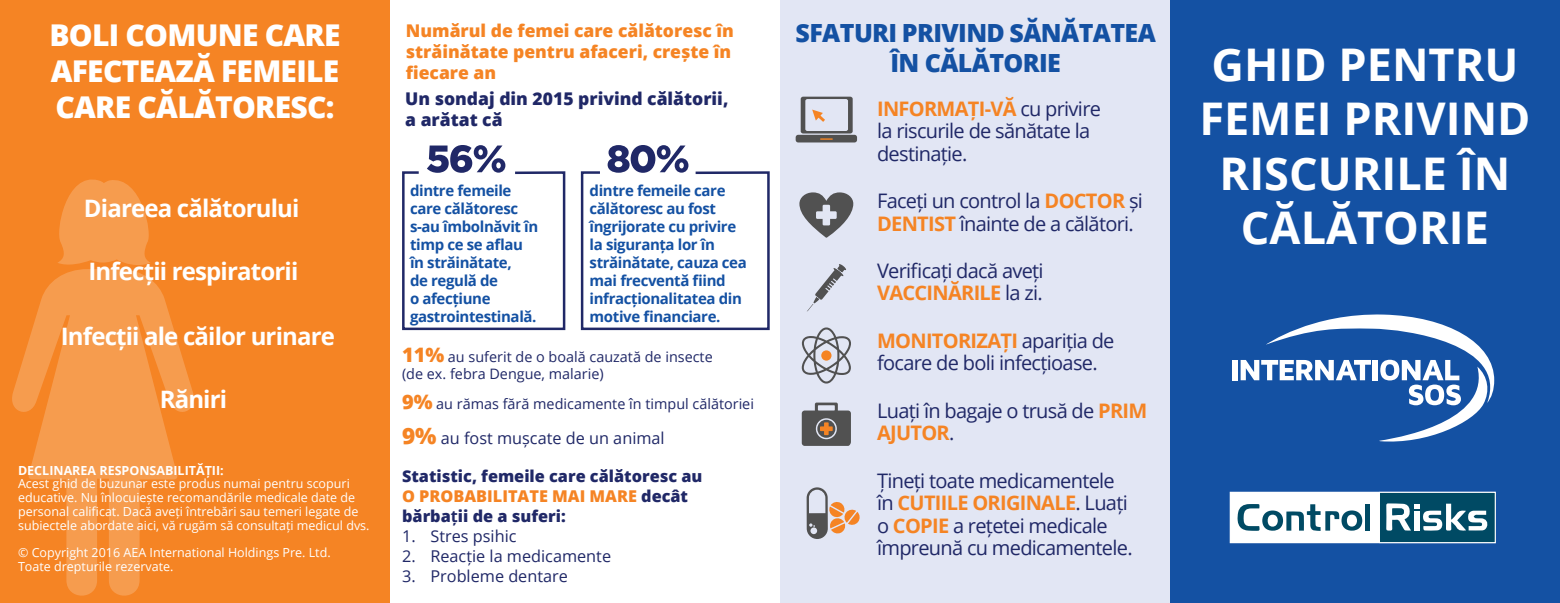
<style>
.page{position:relative;width:1560px;height:603px;background:#fff}
.page>*{position:absolute;margin:0;border:0;box-sizing:border-box;transform-origin:0 0}
.t1{font:700 45px/54px "Open Sans";color:#fff;text-align:center}
.t2{font:800 30px/36px "Open Sans";letter-spacing:-.025em;color:#fff;text-align:justify}
.t3{font:800 25px/30px "Open Sans";letter-spacing:-.025em;color:#1451a3;text-align:center}
.t4{font:700 24px "Open Sans";letter-spacing:-.035em;color:#fff}
.t5{font:20px/22.5px "Open Sans";letter-spacing:-.035em;color:#202867}
.t6{font:800 17.5px/21px "Open Sans";color:#f58424}
.t7{font:800 17.5px/21px "Open Sans";color:#202867}
.t8{font:800 16.25px/19.5px "Open Sans";color:#202867}
.t9{font:16.25px "Open Sans";color:#202867}
.t10{font:700 15px/18px "Open Sans";letter-spacing:-.025em;color:#1451a3}
.t11{font:14.5px/17.2px "Open Sans";color:#202867}
.t12{font:12.5px/13.8px "Open Sans";color:#fff}
.t13{font:700 12.5px "Open Sans";color:#fff}
.s1{font-weight:800;font-size:20px;color:#f58424}
.s2{font-weight:800;font-size:22.5px;color:#f58424}
.s3{color:#f58424}
.s4{font-weight:700}
.s5{font-weight:700;color:#f58424}
</style>
<div class="page">
<div style="left:0;top:0;width:390px;height:602px;background:#f58424"></div>
<svg style="left:12px;top:179px;width:182px;height:417px;fill:#f69c4e"></svg>
<div style="left:780px;top:0;width:390px;height:602px;background:#e2e6f4"></div>
<div style="left:1169px;top:0;width:390px;height:602px;background:#1451a3"></div>
<svg style="left:807px;top:264px;width:39px;height:47px"></svg>
<svg style="left:801px;top:402px;width:49px;height:43px;background:#777271"></svg>
<div style="left:800px;top:97px;width:52px;height:36px;background:#515151;border-radius:2px"></div>
<div style="left:805px;top:99px;width:43px;height:32px;background:#e2e6f4;border-radius:2px"></div>
<div style="left:795px;top:135px;width:62px;height:7px;background:#515151;border-radius:3px"></div>
<svg style="left:812px;top:109px;width:13px;height:13px"></svg>
<svg style="left:820px;top:138px;width:12px;height:2px"></svg>
<svg style="left:806px;top:487px;width:54px;height:51px"></svg>
<svg style="left:799px;top:192px;width:54px;height:46px"></svg>
<svg style="left:801px;top:327px;width:50px;height:56px"></svg>
<div style="left:821px;top:350px;width:10px;height:10px;background:#f58424;border-radius:50%"></div>
<svg style="left:402px;top:145px;width:164px;height:186px"></svg>
<svg style="left:580px;top:145px;width:190px;height:186px"></svg>
<div style="left:1231px;top:360px;width:6px;height:20px;background:#fff"></div>
<svg style="left:1240px;top:314px;width:255px;height:128px"></svg>
<div style="left:1229px;top:491px;width:266px;height:52px;background:#fff;border:1px solid #fff"></div>
<div style="left:1378px;top:492px;width:117px;height:50px;background:#004a64;border:1px solid #fff"></div>
<svg style="left:1386px;top:503px;width:102px;height:28px"></svg>
<svg style="left:1237px;top:504px;width:125px;height:26px"></svg>
<div style="left:1365px;top:504px;width:5px;height:26px;background:#004a64"></div>
<h2 class="t2" style="left:49px;top:16px;width:292px">BOLI COMUNE CARE AFECTEAZĂ FEMEILE CARE CĂLĂTORESC:</h2>
<p class="t4" style="left:84px;top:191px;width:217px">Diareea călătorului</p>
<p class="t4" style="left:88px;top:255px;width:211px">Infecții respiratorii</p>
<p class="t4" style="left:61px;top:319px;width:276px">Infecții ale căilor urinare</p>
<p class="t4" style="left:160px;top:382px;width:69px">Răniri</p>
<p class="t13" style="left:18px;top:461px;width:207px">DECLINAREA RESPONSABILITĂȚII:</p>
<p class="t12" style="left:18px;top:476px;width:353px">Acest ghid de buzunar este produs numai pentru scopuri educative. Nu înlocuiește recomandările medicale date de personal calificat. Dacă aveți întrebări sau temeri legate de subiectele abordate aici, vă rugăm să consultați medicul dvs.</p>
<p class="t12" style="left:18px;top:545px;width:314px">© Copyright 2016 AEA International Holdings Pre. Ltd.<br>Toate drepturile rezervate.</p>
<p class="t6" style="left:406px;top:19px;width:329px">Numărul de femei care călătoresc în străinătate pentru afaceri, crește în fiecare an</p>
<p class="t7" style="left:405px;top:87px;width:325px">Un sondaj din 2015 privind călătorii, a arătat că</p>
<p class="t10" style="left:410px;top:181px;width:130px">dintre femeile care călătoresc s-au îmbolnăvit în timp ce se aflau în străinătate,<br>de regulă de<br>o afecțiune gastrointestinală.</p>
<p class="t10" style="left:589px;top:181px;width:159px">dintre femeile care călătoresc au fost îngrijorate cu privire la siguranța lor în străinătate, cauza cea mai frecventă fiind infracționalitatea din motive financiare.</p>
<p class="t11" style="left:402px;top:347px;width:312px"><span class="s1">11%</span> au suferit de o boală cauzată de insecte (de ex. febra Dengue, malarie)</p>
<p class="t11" style="left:402px;top:395px;width:353px"><span class="s1">9%</span> au rămas fără medicamente în timpul călătoriei</p>
<p class="t9" style="left:402px;top:426px;width:264px"><span class="s2">9%</span> au fost mușcate de un animal</p>
<p class="t8" style="left:402px;top:465px;width:302px">Statistic, femeile care călătoresc au<br><span class="s3">O PROBABILITATE MAI MARE</span> decât bărba<span class="s4">ț</span>ii de a suferi:</p>
<p class="t9" style="left:402px;top:524px;width:116px">1. Stres psihic</p>
<p class="t9" style="left:402px;top:544px;width:210px">2. Reacție la medicamente</p>
<p class="t9" style="left:402px;top:564px;width:167px">3. Probleme dentare</p>
<p class="t3" style="left:795px;top:17px;width:361px">SFATURI PRIVIND SĂNĂTATEA<br>ÎN CĂLĂTORIE</p>
<p class="t5" style="left:877px;top:96px;width:225px"><span class="s5">INFORMAȚI-VĂ</span> cu privire la riscurile de sănătate la destinație.</p>
<p class="t5" style="left:877px;top:189px;width:267px">Faceți un control la <span class="s5">DOCTOR</span> și<br><span class="s5">DENTIST</span> înainte de a călători.</p>
<p class="t5" style="left:877px;top:259px;width:168px">Verificați dacă aveți<br><span class="s5">VACCINĂRILE</span> la zi.</p>
<p class="t5" style="left:877px;top:328px;width:239px"><span class="s5">MONITORIZAȚI</span> apariția de focare de boli infecțioase.</p>
<p class="t5" style="left:877px;top:398px;width:272px">Luați în bagaje o trusă de <span class="s5">PRIM<br>AJUTOR</span>.</p>
<p class="t5" style="left:877px;top:468px;width:257px">Țineți toate medicamentele în <span class="s5">CUTIILE ORIGINALE</span>. Luați o <span class="s5">COPIE</span> a rețetei medicale împreună cu medicamentele.</p>
<h1 class="t1" style="left:1199px;top:37px;width:333px">GHID PENTRU<br>FEMEI PRIVIND<br>RISCURILE ÎN<br>CĂLĂTORIE</h1>
</div>
